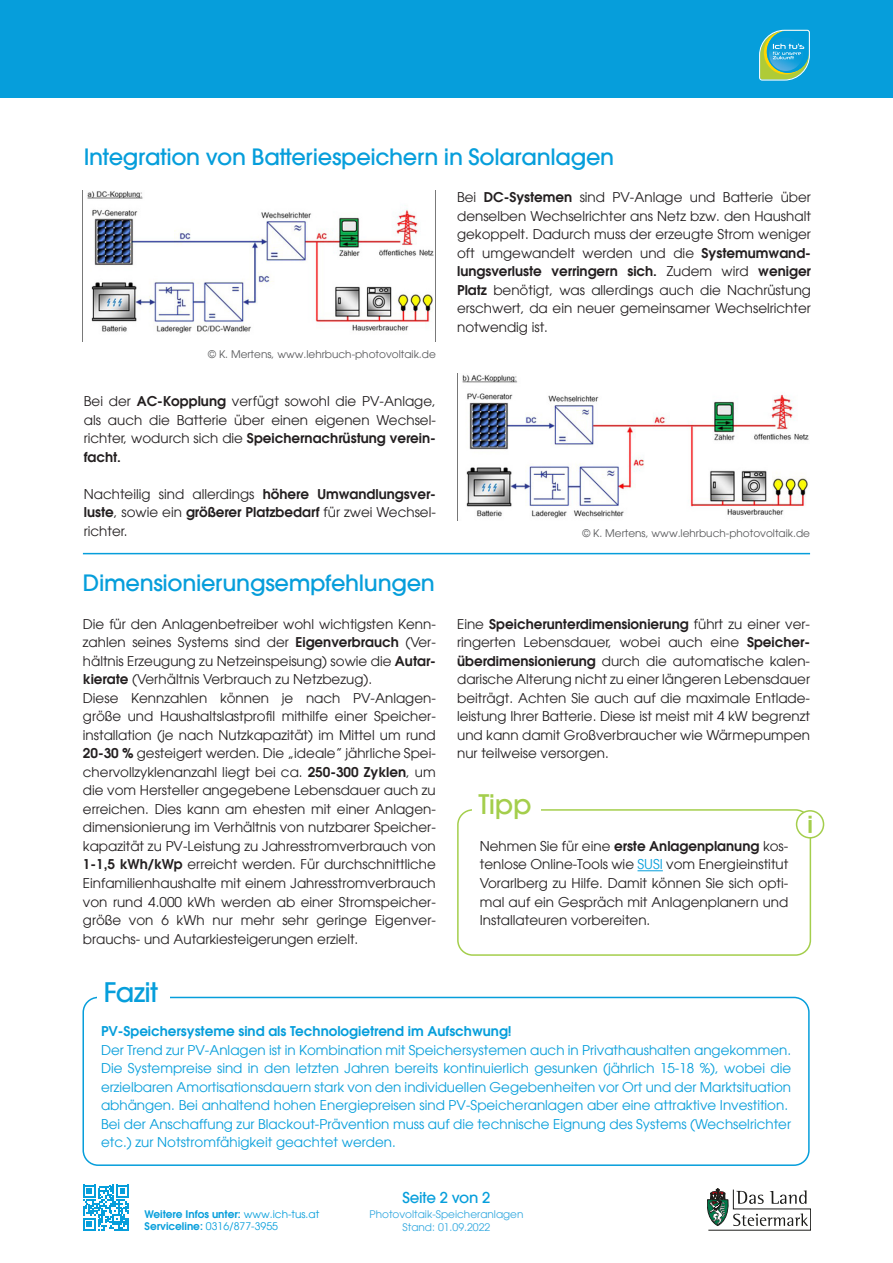
<style>
.page{position:relative;width:893px;height:1263px;background:#fff}
.page>*{position:absolute;margin:0;border:0;box-sizing:border-box;transform-origin:0 0}
.Fazit_Überschrift{font:500 27px "Avant Garde LT";letter-spacing:-.015em;color:#069edb}
.Tipp_Überschrift{font:500 27px "Avant Garde LT";color:#a4ce4c}
.E_2{font:500 22.5px "Avant Garde LT";letter-spacing:-.015em;color:#069edb}
.t1{font:500 15px "Avant Garde LT";letter-spacing:-.015em;color:#069edb}
.Fließtext{font:13.5px/18.6px "Avant Garde LT";color:#231f20;text-align:justify}
.Fazit_Text{font:13.5px/18.6px "Avant Garde LT";color:#069edb;text-align:justify}
.Tipp_Text{font:13.5px/18.6px "Avant Garde LT";color:#231f20;text-align:justify}
.Fazit_Text-2{font:600 13.5px "Avant Garde LT";color:#069edb}
.Bildunterschrift{font:10.5px "Avant Garde LT";color:#57585a}
.t2{font:600 10.5px/12.6px "Avant Garde LT";color:#069edb}
.t3{font:10.5px/12.6px "Avant Garde LT";color:#32a8df;text-align:center}
.s1{font-weight:600}
.s2{color:#069edb}
.s3{font-weight:400}
</style>
<div class="page">
<svg style="left:707px;top:1188px;width:104px;height:42px"></svg>
<svg style="left:83px;top:1184px;width:46px;height:46px"></svg>
<div style="left:0;top:0;width:893px;height:98px;background:#069edb"></div>
<svg style="left:759px;top:30px;width:51px;height:51px"></svg>
<hr style="left:83px;top:553px;width:727px;height:1px;background:#069edb">
<div style="left:82px;top:997px;width:728px;height:169px;border:2px solid #069edb;border-radius:15px"></div>
<div style="left:97px;top:972px;width:73px;height:38px;background:#fff"></div>
<svg style="left:637px;top:870px;width:26px;height:1px"></svg>
<div style="left:457px;top:809px;width:354px;height:147px;border:2px solid #a4ce4c;border-radius:15px"></div>
<div style="left:472px;top:783px;width:68px;height:41px;background:#fff"></div>
<div style="left:797px;top:811px;width:26px;height:27px;background:#fff;border-radius:50%"></div>
<div style="left:796px;top:810px;width:28px;height:28px;border:2px solid #a4ce4c;border-radius:50%"></div>
<svg style="left:808px;top:820px;width:4px;height:13px"></svg>
<img style="left:87px;top:190px;width:349px;height:152px">
<img style="left:462px;top:374px;width:347px;height:144px">
<p class="E_2" style="left:84px;top:143px;width:532px">Integration von Batteriespeichern in Solaranlagen</p>
<p class="Fließtext" style="left:457px;top:188px;width:355px">Bei <span class="s1">DC-Systemen</span> sind PV-Anlage und Batterie über denselben Wechselrichter ans Netz bzw. den Haushalt gekoppelt. Dadurch muss der erzeugte Strom weniger oft umgewandelt werden und die <span class="s1">Systemumwand&shy;lungsverluste verringern sich.</span> Zudem wird <span class="s1">weniger Platz</span> benötigt, was allerdings auch die Nachrüstung erschwert, da ein neuer gemeinsamer Wechselrichter notwendig ist.</p>
<p class="Bildunterschrift" style="left:208px;top:348px;width:229px">© K. Mertens, www.lehrbuch-photovoltaik.de</p>
<p class="Fließtext" style="left:84px;top:392px;width:354px">Bei der <span class="s1">AC-Kopplung</span> verfügt sowohl die PV-Anlage, als auch die Batterie über einen eigenen Wechsel&shy;richter, wodurch sich die <span class="s1">Speichernachrüstung verein&shy;facht.</span></p>
<p class="Fließtext" style="left:84px;top:484px;width:354px">Nachteilig sind allerdings <span class="s1">höhere Umwandlungsver&shy;luste</span>, sowie ein <span class="s1">größerer Platzbedarf</span> für zwei Wechsel&shy;richter.</p>
<p class="E_2" style="left:83px;top:569px;width:353px">Dimensionierungsempfehlungen</p>
<p class="Fließtext" style="left:83px;top:614px;width:354px">Die für den Anlagenbetreiber wohl wichtigsten Kenn&shy;zahlen seines Systems sind der <span class="s1">Eigenverbrauch</span> (Ver&shy;hältnis Erzeugung zu Netzeinspeisung) sowie die <span class="s1">Autar&shy;kierate</span> (Verhältnis Verbrauch zu Netzbezug).</p>
<p class="Fließtext" style="left:83px;top:688px;width:354px">Diese Kennzahlen können je nach PV-Anlagen&shy;größe und Haushaltslastprofil mithilfe einer Speicher&shy;installation (je nach Nutzkapazität) im Mittel um rund <span class="s1">20-30 %</span> gesteigert werden. Die „ideale” jährliche Spei&shy;chervollzyklenanzahl liegt bei ca. <span class="s1">250-300 Zyklen</span>, um die vom Hersteller angegebene Lebensdauer auch zu erreichen. Dies kann am ehesten mit einer Anlagen&shy;dimensionierung im Verhältnis von nutzbarer Speicher&shy;kapazität zu PV-Leistung zu Jahresstromverbrauch von <span class="s1">1-1,5 kWh/kWp</span> erreicht werden. Für durchschnittliche Einfamilienhaushalte mit einem Jahresstromverbrauch von rund 4.000 kWh werden ab einer Stromspeicher&shy;größe von 6 kWh nur mehr sehr geringe Eigenver&shy;brauchs- und Autarkiesteigerungen erzielt.</p>
<p class="Fazit_Überschrift" style="left:104px;top:975px;width:56px">Fazit</p>
<p class="Bildunterschrift" style="left:582px;top:527px;width:229px">© K. Mertens, www.lehrbuch-photovoltaik.de</p>
<p class="Fließtext" style="left:457px;top:614px;width:354px">Eine <span class="s1">Speicherunterdimensionierung</span> führt zu einer ver&shy;ringerten Lebensdauer, wobei auch eine <span class="s1">Speicher&shy;überdimensionierung</span> durch die automatische kalen&shy;darische Alterung nicht zu einer längeren Lebensdauer beiträgt. Achten Sie auch auf die maximale Entlade&shy;leistung Ihrer Batterie. Diese ist meist mit 4 kW begrenzt und kann damit Großverbraucher wie Wärmepumpen nur teilweise versorgen.</p>
<p class="Tipp_Überschrift" style="left:478px;top:787px;width:55px">Tipp</p>
<p class="Tipp_Text" style="left:480px;top:837px;width:310px">Nehmen Sie für eine <span class="s1">erste Anlagenplanung</span> kos&shy;tenlose Online-Tools wie <span class="s2">SUSI</span> vom Energieinstitut Vorarlberg zu Hilfe. Damit können Sie sich opti&shy;mal auf ein Gespräch mit Anlagenplanern und Installateuren vorbereiten.</p>
<p class="Fazit_Text-2" style="left:101px;top:1022px;width:412px">PV-Speichersysteme sind als Technologietrend im Aufschwung!</p>
<p class="Fazit_Text" style="left:101px;top:1040px;width:692px">Der Trend zur PV-Anlagen ist in Kombination mit Speichersystemen auch in Privathaushalten angekommen.<br>Die Systempreise sind in den letzten Jahren bereits kontinuierlich gesunken (jährlich 15-18 %), wobei die erzielbaren Amortisationsdauern stark von den individuellen Gegebenheiten vor Ort und der Marktsituation abhängen. Bei anhaltend hohen Energiepreisen sind PV-Speicheranlagen aber eine attraktive Investition.</p>
<p class="Fazit_Text" style="left:101px;top:1114px;width:692px">Bei der Anschaffung zur Blackout-Prävention muss auf die technische Eignung des Systems (Wechselrichter etc.) zur Notstromfähigkeit geachtet werden.</p>
<p class="t2" style="left:145px;top:1207px;width:176px">Weitere Infos unter: <span class="s3">www.ich-tus.at<br></span>Serviceline: <span class="s3">0316/877-3955</span></p>
<p class="t1" style="left:402px;top:1188px;width:90px">Seite 2 von 2</p>
<p class="t3" style="left:369px;top:1208px;width:155px">Photovoltaik-Speicheranlagen<br>Stand: 01.09.2022</p>
</div>
